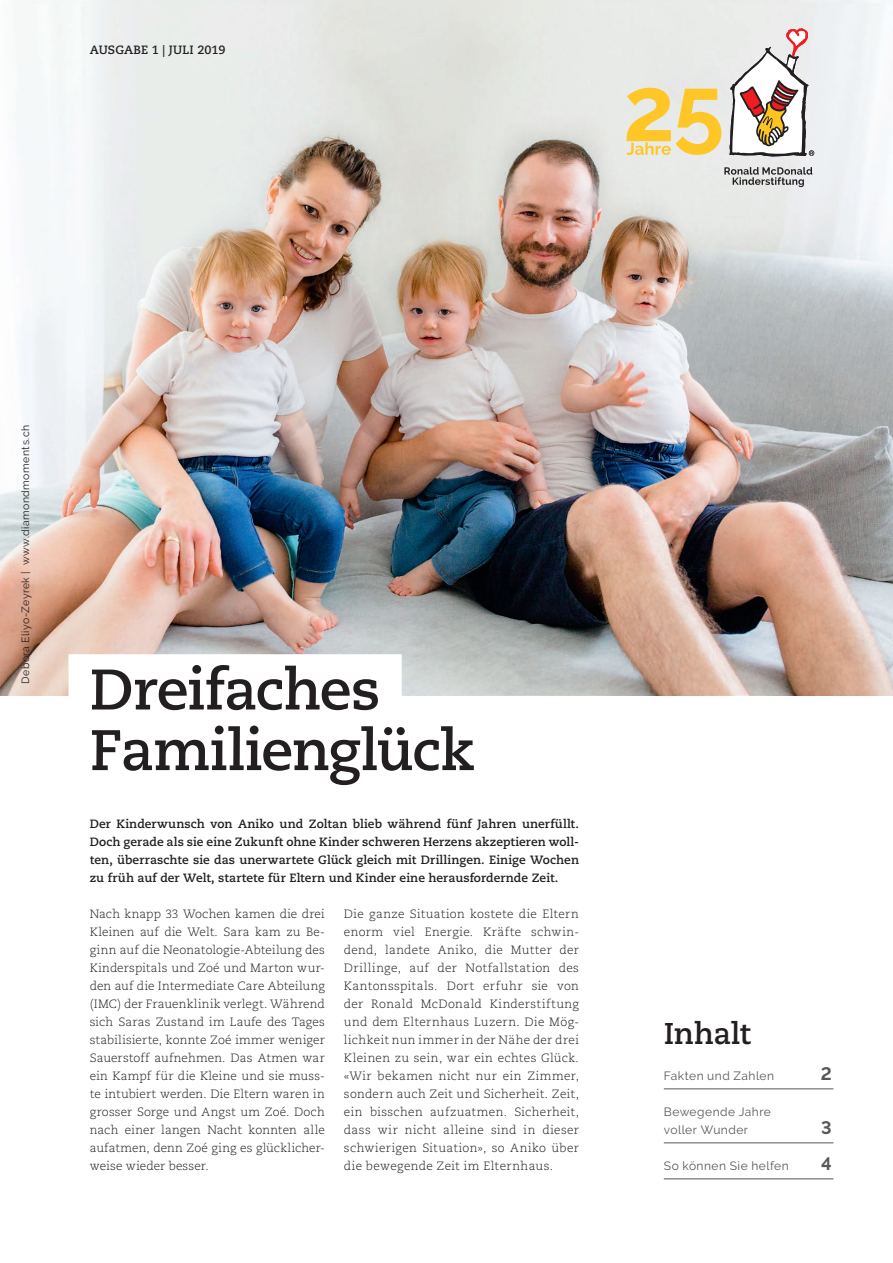
<style>
.page{position:relative;width:893px;height:1263px;background:#fff}
.page>*{position:absolute;margin:0;border:0;box-sizing:border-box;transform-origin:0 0}
.t1{font:700 57px/60.6px "Caecilia";letter-spacing:-.02em;color:#231f20}
.t2{font:700 30px "Caecilia";letter-spacing:-.015em;color:#231f20}
.t3{font:700 18px "Raleway";color:#57585a}
.t4{font:300 12px/18px "Caecilia";letter-spacing:.015em;color:#231f20;text-align:justify}
.t5{font:700 12px/18px "Caecilia";letter-spacing:.005em;color:#231f20;text-align:justify}
.t6{font:12px/18px "Raleway";letter-spacing:.04em;color:#57585a}
.t7{font:10.5px "Raleway";letter-spacing:.045em;color:#231f20}
</style>
<div class="page">
<img style="left:0;top:0;width:893px;height:695px">
<div style="left:69px;top:654px;width:333px;height:90px;background:#fff"></div>
<hr style="left:664px;top:1088px;width:169px;height:1px;background:#57585a">
<hr style="left:664px;top:1142px;width:169px;height:1px;background:#57585a">
<hr style="left:664px;top:1178px;width:169px;height:1px;background:#57585a">
<svg style="left:724px;top:167px;width:88px;height:20px;background:#b1b1b1"></svg>
<svg style="left:729px;top:28px;width:85px;height:130px"></svg>
<svg style="left:626px;top:88px;width:95px;height:67px;background:#f3d785"></svg>
<p class="t5" style="left:90px;top:41px;width:137px">AUSGABE 1 | JULI 2019</p>
<p class="t7" style="left:20px;top:684px;width:261px;rotate:-90deg">Debora Eliyo-Zeyrek | www.diamondmoments.ch</p>
<h1 class="t1" style="left:90px;top:660px;width:386px">Dreifaches<br>Familienglück</h1>
<p class="t5" style="left:90px;top:815px;width:491px">Der Kinderwunsch von Aniko und Zoltan blieb während fünf Jahren unerfüllt.<br>Doch gerade als sie eine Zukunft ohne Kinder schweren Herzens akzeptieren woll&shy;ten, überraschte sie das unerwartete Glück gleich mit Drillingen. Einige Wochen zu früh auf der Welt, startete für Eltern und Kinder eine herausfordernde Zeit.</p>
<p class="t4" style="left:90px;top:905px;width:237px">Nach knapp 33 Wochen kamen die drei Kleinen auf die Welt. Sara kam zu Be&shy;ginn auf die Neonatologie-Abteilung des Kinderspitals und Zoé und Marton wur&shy;den auf die Intermediate Care Abteilung (IMC) der Frauenklinik verlegt. Während sich Saras Zustand im Laufe des Tages stabilisierte, konnte Zoé immer weniger Sauerstoff aufnehmen. Das Atmen war ein Kampf für die Kleine und sie muss&shy;te intubiert werden. Die Eltern waren in grosser Sorge und Angst um Zoé. Doch nach einer langen Nacht konnten alle aufatmen, denn Zoé ging es glücklicher&shy;weise wieder besser.</p>
<p class="t4" style="left:344px;top:905px;width:237px">Die ganze Situation kostete die Eltern enorm viel Energie. Kräfte schwin&shy;dend, landete Aniko, die Mutter der Drillinge, auf der Notfallstation des Kantonsspitals. Dort erfuhr sie von der Ronald McDonald Kinderstiftung und dem Elternhaus Luzern. Die Mög&shy;lichkeit nun immer in der Nähe der drei Kleinen zu sein, war ein echtes Glück. «Wir bekamen nicht nur ein Zimmer, sondern auch Zeit und Sicherheit. Zeit, ein bisschen aufzuatmen. Sicherheit, dass wir nicht alleine sind in dieser schwierigen Situation», so Aniko über die bewegende Zeit im Elternhaus.</p>
<h2 class="t2" style="left:664px;top:1016px;width:88px">Inhalt</h2>
<p class="t6" style="left:664px;top:1067px;width:112px">Fakten und Zahlen</p>
<h3 class="t3" style="left:821px;top:1063px;width:12px">2</h3>
<p class="t6" style="left:664px;top:1103px;width:109px">Bewegende Jahre voller Wunder</p>
<h3 class="t3" style="left:821px;top:1117px;width:12px">3</h3>
<p class="t6" style="left:664px;top:1157px;width:126px">So können Sie helfen</p>
<h3 class="t3" style="left:821px;top:1153px;width:12px">4</h3>
</div>
